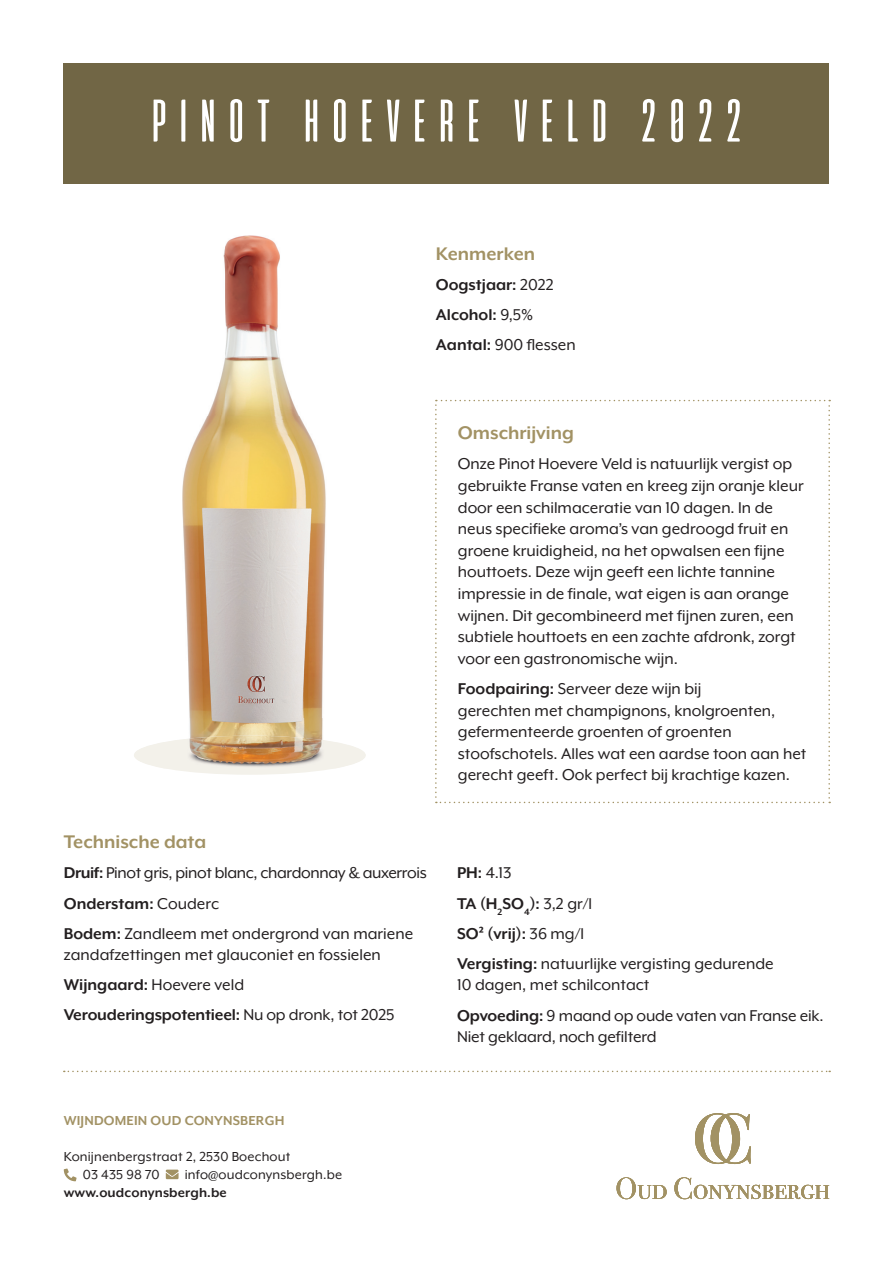
<style>
.page{position:relative;width:893px;height:1263px;background:#fff}
.page>*{position:absolute;margin:0;border:0;box-sizing:border-box;transform-origin:0 0}
.t1{font:60px "Aliens&cows";letter-spacing:.02em;color:#fff}
.t2{font:700 21px "Mr Eaves XL Mod OT";color:#a29264}
.t3{font:18px/21.6px "Mr Eaves XL Mod OT";color:#231f20}
.t4{font:18px/30.2px "Mr Eaves XL Mod OT";letter-spacing:-.02em;color:#231f20}
.t5{font:700 18px/30.2px "Mr Eaves XL Mod OT";color:#231f20}
.t6{font:15px/18px "Mr Eaves XL Mod OT";letter-spacing:.01em;color:#231f20}
.t7{font:700 15px "Mr Eaves XL Mod OT";letter-spacing:.01em;color:#a29264}
.t8{font:700 15px "Mr Eaves XL Mod OT";letter-spacing:.01em;color:#231f20}
.s1{font-weight:400}
.s2{font-weight:700}
</style>
<div class="page">
<div style="left:134px;top:736px;width:232px;height:39px;background:#f3f1ea;border-radius:50%"></div>
<svg style="left:617px;top:1177px;width:50px;height:22px"></svg>
<svg style="left:674px;top:1177px;width:155px;height:22px"></svg>
<svg style="left:695px;top:1113px;width:56px;height:51px"></svg>
<svg style="left:64px;top:1071px;width:766px;height:1px"></svg>
<svg style="left:64px;top:1168px;width:13px;height:13px"></svg>
<svg style="left:166px;top:1169px;width:13px;height:10px"></svg>
<div style="left:64px;top:64px;width:765px;height:120px;background:#716645"></div>
<img style="left:182px;top:235px;width:144px;height:501px">
<img style="left:134px;top:736px;width:231px;height:31px">
<svg style="left:435px;top:400px;width:395px;height:403px"></svg>
<h1 class="t1" style="left:146px;top:89px;width:603px">PINOT HOEVERE VELD 2022</h1>
<p class="t2" style="left:436px;top:242px;width:101px">Kenmerken</p>
<p class="t5" style="left:436px;top:270px;width:141px">Oogstjaar: <span class="s1">2022<br></span>Alcohol: <span class="s1">9,5%<br></span>Aantal: <span class="s1">900 flessen</span></p>
<p class="t2" style="left:64px;top:830px;width:144px">Technische data</p>
<p class="t4" style="left:64px;top:858px;width:365px"><span class="s2">Druif:</span> Pinot gris, pinot blanc, chardonnay &amp; auxerrois<br><span class="s2">Onderstam:</span> Couderc<br><span class="s2">Bodem:</span> Zandleem met ondergrond van mariene</p>
<p class="t3" style="left:64px;top:940px;width:332px;line-height:30.2px">zandafzettingen met glauconiet en fossielen<br><span class="s2">Wijngaard:</span> Hoevere veld<br><span class="s2">Verouderingspotentieel:</span> Nu op dronk, tot 2025</p>
<p class="t7" style="left:64px;top:1112px;width:222px">WIJNDOMEIN OUD CONYNSBERGH</p>
<p class="t6" style="left:83px;top:1148px;width:209px;text-indent:-19px">Konijnenbergstraat 2, 2530 Boechout<br>03 435 98 70</p>
<p class="t6" style="left:185px;top:1166px;width:159px">info@oudconynsbergh.be</p>
<p class="t8" style="left:64px;top:1184px;width:165px">www.oudconynsbergh.be</p>
<p class="t2" style="left:458px;top:421px;width:117px">Omschrijving</p>
<p class="t3" style="left:458px;top:453px;width:347px">Onze Pinot Hoevere Veld is natuurlijk vergist op gebruikte Franse vaten en kreeg zijn oranje kleur door een schilmaceratie van 10 dagen. In de neus specifieke aroma’s van gedroogd fruit en groene kruidigheid, na het opwalsen een fijne houttoets. Deze wijn geeft een lichte tannine impressie in de finale, wat eigen is aan orange wijnen. Dit gecombineerd met fijnen zuren, een subtiele houttoets en een zachte afdronk, zorgt voor een gastronomische wijn.</p>
<p class="t3" style="left:458px;top:678px;width:350px"><span class="s2">Foodpairing:</span> Serveer deze wijn bij<br>gerechten met champignons, knolgroenten, gefermenteerde groenten of groenten stoofschotels. Alles wat een aardse toon aan het gerecht geeft. Ook perfect bij krachtige kazen.</p>
<p class="t3" style="left:457px;top:858px;width:318px;line-height:30.2px"><span class="s2">PH:</span> 4.13<br><span class="s2">TA (H</span><sub>2</sub><span class="s2">SO</span><sub>4</sub><span class="s2">):</span> 3,2 gr/l<br><span class="s2">SO² (vrij):</span> 36 mg/l<br><span class="s2">Vergisting:</span> natuurlijke vergisting gedurende</p>
<p class="t3" style="left:457px;top:970px;width:368px;line-height:30.2px">10 dagen, met schilcontact<br><span class="s2">Opvoeding:</span> 9 maand op oude vaten van Franse eik.</p>
<p class="t3" style="left:457px;top:1026px;width:201px">Niet geklaard, noch gefilterd</p>
</div>
